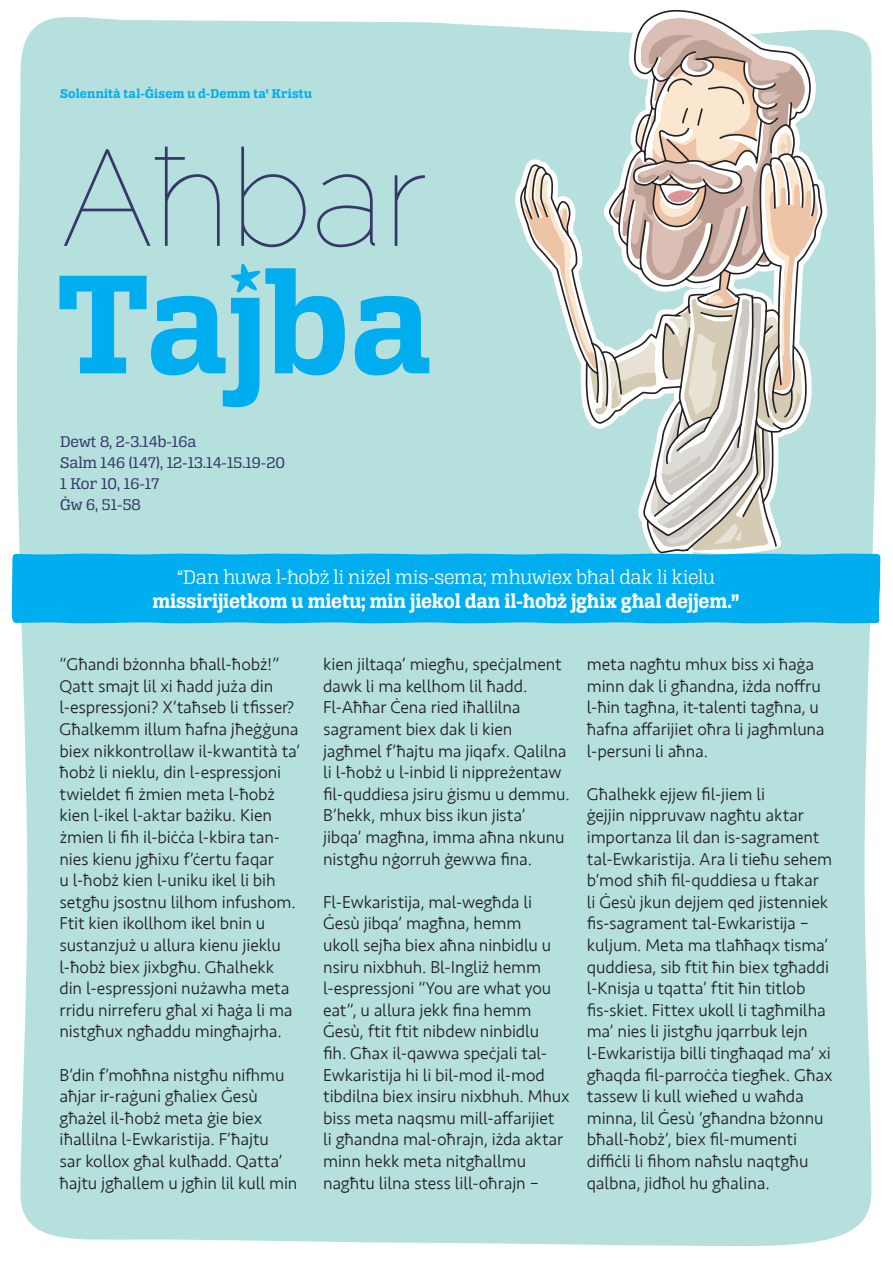
<style>
.page{position:relative;width:893px;height:1263px;background:#fff}
.page>*{position:absolute;margin:0;border:0;box-sizing:border-box;transform-origin:0 0}
.t1{font:21px "Alianza Slab 700";letter-spacing:-.01em;color:#fff}
.t2{font:21px "Alianza Slab 300";letter-spacing:-.005em;color:#fff}
.t3{font:300 17.7px/21.6px "Seravek";letter-spacing:-.01em;color:#231f20}
.t4{font:16.5px "Alianza Slab 400";color:#373769}
.t5{font:13.5px "Alianza Slab 700";letter-spacing:.015em;color:#00aeef}
</style>
<div class="page">
<div style="left:11px;top:16px;width:866px;height:1230px;background:#b5e0dd"></div>
<svg style="left:515px;top:16px;width:5px;height:405px;background:#bbe2df"></svg>
<svg style="left:585px;top:59px;width:242px;height:495px;background:#b8e1df"></svg>
<svg style="left:520px;top:10px;width:302px;height:543px"></svg>
<div style="left:12px;top:554px;width:869px;height:69px;background:#00aeef"></div>
<svg style="left:64px;top:147px;width:361px;height:100px;background:#aad1d2"></svg>
<svg style="left:60px;top:268px;width:369px;height:139px;background:#70cde3"></svg>
<svg style="left:231px;top:263px;width:30px;height:30px"></svg>
<p class="t5" style="left:60px;top:86px;width:253px">Solennità tal-Ġisem u d-Demm ta’ Kristu</p>
<p class="t4" style="left:60px;top:433px;width:138px">Dewt 8, 2-3.14b-16a</p>
<p class="t4" style="left:60px;top:454px;width:226px">Salm 146 (147), 12-13.14-15.19-20</p>
<p class="t4" style="left:60px;top:475px;width:101px">1 Kor 10, 16-17</p>
<p class="t4" style="left:60px;top:496px;width:82px">Ġw 6, 51-58</p>
<p class="t2" style="left:177px;top:565px;width:539px">“Dan huwa l-ħobż li niżel mis-sema; mhuwiex bħal dak li kielu</p>
<p class="t1" style="left:152px;top:589px;width:589px">missirijietkom u mietu; min jiekol dan il-ħobż jgħix għal dejjem.”</p>
<p class="t3" style="left:60px;top:654px;width:242px">“Għandi bżonnha bħall-ħobż!”<br>Qatt smajt lil xi ħadd juża din l-espressjoni? X’taħseb li tfisser?<br>Għalkemm illum ħafna jħeġġuna biex nikkontrollaw il-kwantità ta’ ħobż li nieklu, din l-espressjoni twieldet fi żmien meta l-ħobż kien l-ikel l-aktar bażiku. Kien żmien li fih il-biċċa l-kbira tan&shy;nies kienu jgħixu f’ċertu faqar<br>u l-ħobż kien l-uniku ikel li bih setgħu jsostnu lilhom infushom.<br>Ftit kien ikollhom ikel bnin u sustanzjuż u allura kienu jieklu l-ħobż biex jixbgħu. Għalhekk din l-espressjoni nużawha meta rridu nirreferu għal xi ħaġa li ma nistgħux ngħaddu mingħajrha.</p>
<p class="t3" style="left:60px;top:1064px;width:239px">B’din f’moħħna nistgħu nifhmu aħjar ir-raġuni għaliex Ġesù għażel il-ħobż meta ġie biex iħallilna l-Ewkaristija. F’ħajtu<br>sar kollox għal kulħadd. Qatta’ ħajtu jgħallem u jgħin lil kull min</p>
<p class="t3" style="left:323px;top:654px;width:248px">kien jiltaqa’ miegħu, speċjalment dawk li ma kellhom lil ħadd.<br>Fl-Aħħar Ċena ried iħallilna sagrament biex dak li kien jagħmel f’ħajtu ma jiqafx. Qalilna li l-ħobż u l-inbid li nippreżentaw fil-quddiesa jsiru ġismu u demmu.<br>B’hekk, mhux biss ikun jista’<br>jibqa’ magħna, imma aħna nkunu nistgħu nġorruh ġewwa fina.</p>
<p class="t3" style="left:323px;top:891px;width:248px">Fl-Ewkaristija, mal-wegħda li<br>Ġesù jibqa’ magħna, hemm<br>ukoll sejħa biex aħna ninbidlu u nsiru nixbhuh. Bl-Ingliż hemm l-espressjoni “You are what you eat”, u allura jekk fina hemm<br>Ġesù, ftit ftit nibdew ninbidlu<br>fih. Għax il-qawwa speċjali tal-<br>Ewkaristija hi li bil-mod il-mod tibdilna biex insiru nixbhuh. Mhux biss meta naqsmu mill-affarijiet<br>li għandna mal-oħrajn, iżda aktar minn hekk meta nitgħallmu nagħtu lilna stess lill-oħrajn –</p>
<p class="t3" style="left:587px;top:654px;width:239px">meta nagħtu mhux biss xi ħaġa minn dak li għandna, iżda noffru l-ħin tagħna, it-talenti tagħna, u ħafna affarijiet oħra li jagħmluna l-persuni li aħna.</p>
<p class="t3" style="left:587px;top:783px;width:247px">Għalhekk ejjew fil-jiem li<br>ġejjin nippruvaw nagħtu aktar importanza lil dan is-sagrament tal-Ewkaristija. Ara li tieħu sehem b‘mod sħiħ fil-quddiesa u ftakar<br>li Ġesù jkun dejjem qed jistenniek fis-sagrament tal-Ewkaristija – kuljum. Meta ma tlaħħaqx tisma’ quddiesa, sib ftit ħin biex tgħaddi l-Knisja u tqatta’ ftit ħin titlob fis-skiet. Fittex ukoll li tagħmilha ma’ nies li jistgħu jqarrbuk lejn l-Ewkaristija billi tingħaqad ma’ xi għaqda fil-parroċċa tiegħek. Għax tassew li kull wieħed u waħda minna, lil Ġesù ‘għandna bżonnu bħall-ħobż’, biex fil-mumenti diffiċli li fihom naħslu naqtgħu qalbna, jidħol hu għalina.</p>
</div>
